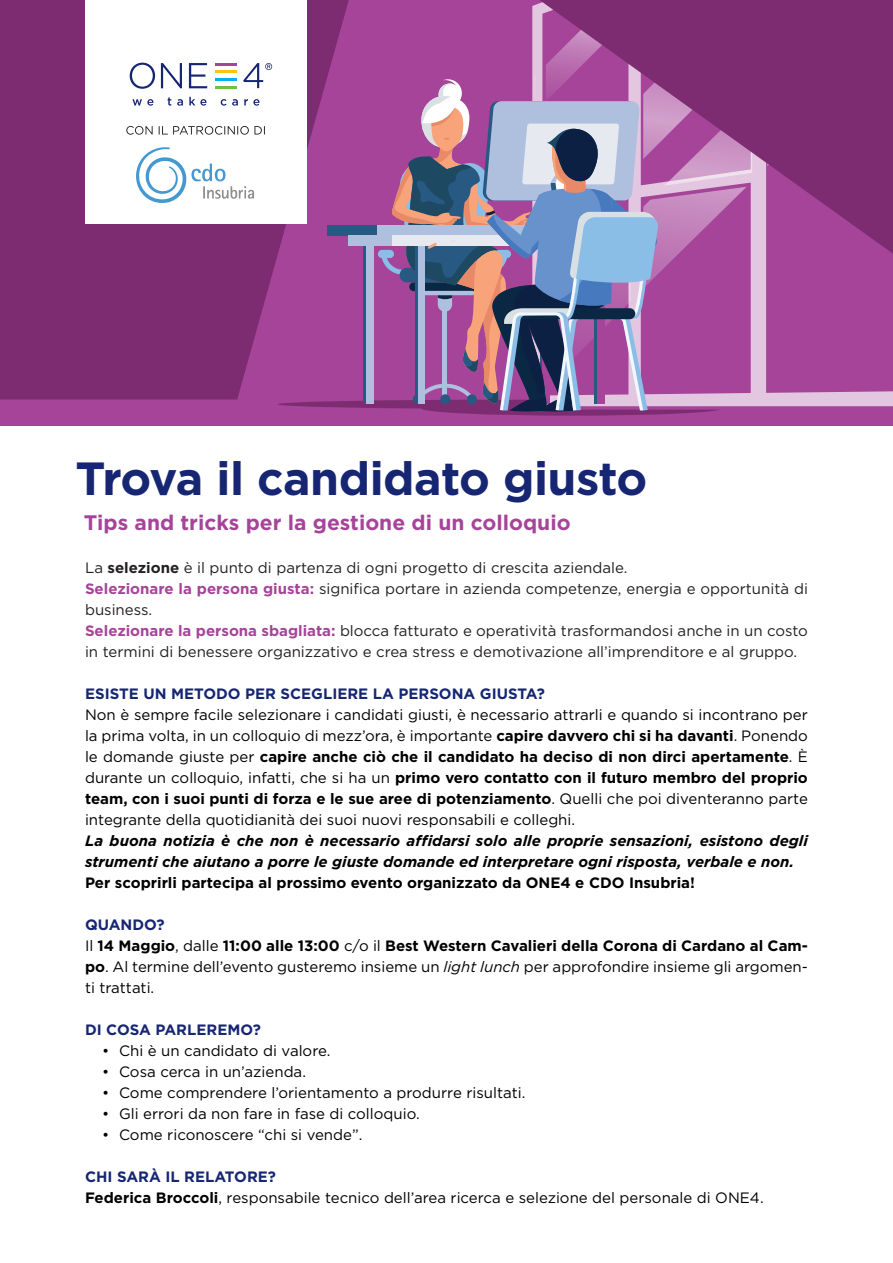
<style>
.page{position:relative;width:893px;height:1263px;background:#fff}
.page>*{position:absolute;margin:0;border:0;box-sizing:border-box;transform-origin:0 0}
.t1{font:700 46.5px "Gotham";letter-spacing:-.01em;color:#162673}
.t2{font:700 21px "Gotham";color:#a54499}
.List_Paragraph{font:15px/21px "Gotham";color:#000;text-align:justify}
.t3{font:15px/21px "Gotham";color:#231f20}
.t4{font:italic 700 15px/21px "Gotham";color:#000}
.t5{font:700 15px "Gotham";color:#162673}
.t6{font:700 15px "Gotham";color:#000}
.s1{font-weight:700}
.s2{font-weight:700;color:#a54499}
.s3{font-style:italic}
</style>
<div class="page">
<div style="left:0;top:0;width:893px;height:425px;background:#a54499"></div>
<svg style="left:421px;top:401px;width:301px;height:15px"></svg>
<svg style="left:278px;top:400px;width:444px;height:9px"></svg>
<div style="left:366px;top:245px;width:7px;height:159px;background:#afbfde"></div>
<hr style="left:364px;top:245px;width:2px;height:159px;background:#275983">
<svg style="left:381px;top:399px;width:314px;height:14px"></svg>
<svg style="left:0;top:0;width:893px;height:399px"></svg>
<div style="left:85px;top:0;width:221px;height:223px;background:#fff"></div>
<svg style="left:126px;top:126px;width:139px;height:9px"></svg>
<svg style="left:132px;top:99px;width:21px;height:7px"></svg>
<svg style="left:167px;top:97px;width:4px;height:9px"></svg>
<svg style="left:177px;top:99px;width:6px;height:7px"></svg>
<svg style="left:189px;top:97px;width:17px;height:9px"></svg>
<svg style="left:221px;top:99px;width:5px;height:7px"></svg>
<svg style="left:232px;top:99px;width:6px;height:7px"></svg>
<svg style="left:244px;top:99px;width:15px;height:7px"></svg>
<hr style="left:215px;top:63px;width:22px;height:2px;background:#a54499">
<hr style="left:215px;top:71px;width:22px;height:2px;background:#fec210">
<hr style="left:215px;top:78px;width:22px;height:3px;background:#00b3ef">
<hr style="left:215px;top:86px;width:22px;height:2px;background:#71bf44">
<svg style="left:130px;top:63px;width:25px;height:26px"></svg>
<svg style="left:161px;top:63px;width:21px;height:25px"></svg>
<svg style="left:189px;top:63px;width:18px;height:25px"></svg>
<svg style="left:243px;top:63px;width:29px;height:25px"></svg>
<svg style="left:136px;top:147px;width:118px;height:56px"></svg>
<p class="t1" style="left:75px;top:452px;width:573px">Trova il candidato giusto</p>
<p class="t2" style="left:84px;top:510px;width:488px">Tips and tricks per la gestione di un colloquio</p>
<p class="t3" style="left:85px;top:557px;width:544px">La <span class="s1">selezione</span> è il punto di partenza di ogni progetto di crescita aziendale.</p>
<p class="t3" style="left:85px;top:578px;width:724px"><span class="s2">Selezionare la persona giusta:</span> significa portare in azienda competenze, energia e opportunità di business.</p>
<p class="t3" style="left:85px;top:620px;width:724px"><span class="s2">Selezionare la persona sbagliata:</span> blocca fatturato e operatività trasformandosi anche in un costo in termini di benessere organizzativo e crea stress e demotivazione all’imprenditore e al gruppo.</p>
<p class="t5" style="left:85px;top:685px;width:461px">ESISTE UN METODO PER SCEGLIERE LA PERSONA GIUSTA?</p>
<p class="List_Paragraph" style="left:85px;top:704px;width:724px">Non è sempre facile selezionare i candidati giusti, è necessario attrarli e quando si incontrano per la prima volta, in un colloquio di mezz’ora, è importante <span class="s1">capire davvero chi si ha davanti</span>. Ponendo le domande giuste per <span class="s1">capire anche ciò che il candidato ha deciso di non dirci apertamente</span>. È durante un colloquio, infatti, che si ha un <span class="s1">primo vero contatto con il futuro membro del proprio team, con i suoi punti di forza e le sue aree di potenziamento</span>. Quelli che poi diventeranno parte integrante della quotidianità dei suoi nuovi responsabili e colleghi.</p>
<p class="t4" style="left:85px;top:830px;width:724px">La buona notizia è che non è necessario affidarsi solo alle proprie sensazioni, esistono degli strumenti che aiutano a porre le giuste domande ed interpretare ogni risposta, verbale e non.</p>
<p class="t6" style="left:85px;top:874px;width:611px">Per scoprirli partecipa al prossimo evento organizzato da ONE4 e CDO Insubria!</p>
<p class="t5" style="left:85px;top:916px;width:81px">QUANDO?</p>
<p class="List_Paragraph" style="left:85px;top:935px;width:724px">Il <span class="s1">14 Maggio</span>, dalle <span class="s1">11:00 alle 13:00</span> c/o il <span class="s1">Best Western Cavalieri della Corona di Cardano al Cam&shy;po</span>. Al termine dell’evento gusteremo insieme un <span class="s3">light lunch</span> per approfondire insieme gli argomen&shy;ti trattati.</p>
<p class="t5" style="left:85px;top:1021px;width:177px">DI COSA PARLEREMO?</p>
<p class="List_Paragraph" style="left:102px;top:1040px;width:230px">• Chi è un candidato di valore.</p>
<p class="List_Paragraph" style="left:102px;top:1061px;width:205px">• Cosa cerca in un’azienda.</p>
<p class="List_Paragraph" style="left:102px;top:1082px;width:425px">• Come comprendere l’orientamento a produrre risultati.</p>
<p class="List_Paragraph" style="left:102px;top:1103px;width:319px">• Gli errori da non fare in fase di colloquio.</p>
<p class="List_Paragraph" style="left:102px;top:1124px;width:262px">• Come riconoscere “chi si vende”.</p>
<p class="t5" style="left:85px;top:1168px;width:193px">CHI SARÀ IL RELATORE?</p>
<p class="List_Paragraph" style="left:85px;top:1187px;width:680px"><span class="s1">Federica Broccoli</span>, responsabile tecnico dell’area ricerca e selezione del personale di ONE4.</p>
</div>
